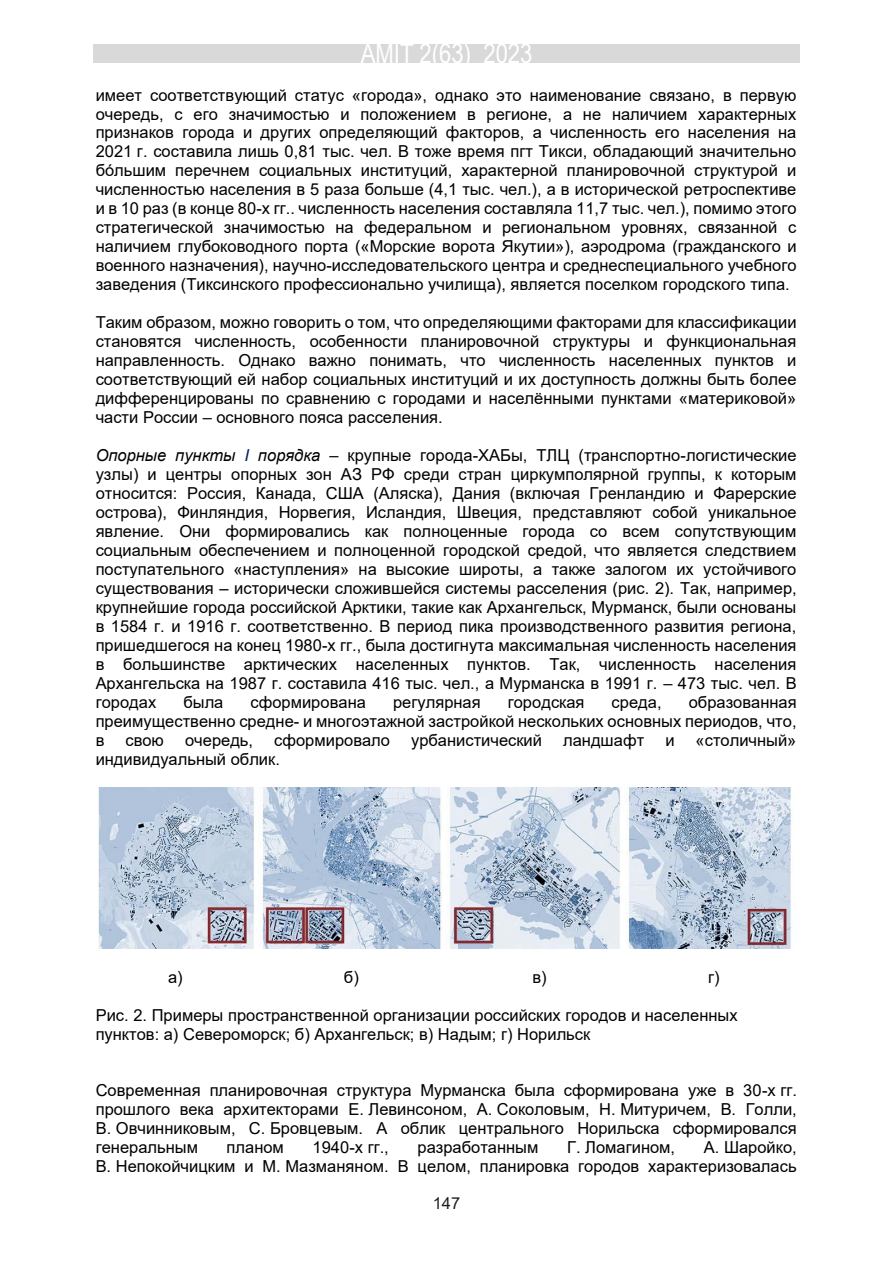
<style>
.page{position:relative;width:893px;height:1263px;background:#fff}
.page>*{position:absolute;margin:0;border:0;box-sizing:border-box;transform-origin:0 0}
.t1{font:27px "Arial Narrow";color:#fff}
.t2{font:16.5px/19px "Arial";color:#000;text-align:justify}
.t3{font:16.5px "Arial";color:#231f20}
.s1{font-style:italic}
.s2{font-style:italic;color:#002060}
</style>
<div class="page">
<div style="left:93px;top:44px;width:707px;height:19px;background:#d9d9d9"></div>
<img style="left:98px;top:787px;width:694px;height:161px">
<h1 class="t1" style="left:361px;top:34px;width:173px">AMIT 2(63) 2023</h1>
<p class="t2" style="left:96px;top:85px;width:703px">имеет соответствующий статус «города», однако это наименование связано, в первую очередь, с его значимостью и положением в регионе, а не наличием характерных признаков города и других определяющий факторов, а численность его населения на 2021 г. составила лишь 0,81 тыс. чел. В тоже время пгт Тикси, обладающий значительно бо́льшим перечнем социальных институций, характерной планировочной структурой и численностью населения в 5 раза больше (4,1 тыс. чел.), а в исторической ретроспективе и в 10 раз (в конце 80-х гг.. численность населения составляла 11,7 тыс. чел.), помимо этого стратегической значимостью на федеральном и региональном уровнях, связанной с наличием глубоководного порта («Морские ворота Якутии»), аэродрома (гражданского и военного назначения), научно-исследовательского центра и среднеспециального учебного заведения (Тиксинского профессионально училища), является поселком городского типа.</p>
<p class="t2" style="left:96px;top:313px;width:702px">Таким образом, можно говорить о том, что определяющими факторами для классификации становятся численность, особенности планировочной структуры и функциональная направленность. Однако важно понимать, что численность населенных пунктов и соответствующий ей набор социальных институций и их доступность должны быть более дифференцированы по сравнению с городами и населёнными пунктами «материковой» части России – основного пояса расселения.</p>
<p class="t2" style="left:96px;top:446px;width:703px"><span class="s1">Опорные пункты</span> <span class="s2">I</span> <span class="s1">порядка</span> – крупные города-ХАБы, ТЛЦ (транспортно-логистические узлы) и центры опорных зон АЗ РФ среди стран циркумполярной группы, к которым относится: Россия, Канада, США (Аляска), Дания (включая Гренландию и Фарерские острова), Финляндия, Норвегия, Исландия, Швеция, представляют собой уникальное явление. Они формировались как полноценные города со всем сопутствующим социальным обеспечением и полноценной городской средой, что является следствием поступательного «наступления» на высокие широты, а также залогом их устойчивого существования ‒ исторически сложившейся системы расселения (рис. 2). Так, например, крупнейшие города российской Арктики, такие как Архангельск, Мурманск, были основаны в 1584 г. и 1916 г. соответственно. В период пика производственного развития региона, пришедшегося на конец 1980-х гг., была достигнута максимальная численность населения в большинстве арктических населенных пунктов. Так, численность населения Архангельска на 1987 г. составила 416 тыс. чел., а Мурманска в 1991 г. – 473 тыс. чел. В городах</p>
<p class="t2" style="left:96px;top:692px;width:702px;text-indent:593px">образованная преимущественно средне- и многоэтажной застройкой нескольких основных периодов, что, в</p>
<p class="t2" style="left:183px;top:692px;width:42px">была</p>
<p class="t2" style="left:251px;top:692px;width:117px">сформирована</p>
<p class="t2" style="left:393px;top:692px;width:89px">регулярная</p>
<p class="t2" style="left:508px;top:692px;width:78px">городская</p>
<p class="t2" style="left:612px;top:692px;width:51px">среда,</p>
<p class="t2" style="left:125px;top:730px;width:40px">свою</p>
<p class="t2" style="left:185px;top:730px;width:70px">очередь,</p>
<p class="t2" style="left:274px;top:730px;width:117px">сформировало</p>
<p class="t2" style="left:411px;top:730px;width:133px">урбанистический</p>
<p class="t2" style="left:563px;top:730px;width:83px">ландшафт</p>
<p class="t2" style="left:665px;top:730px;width:11px">и</p>
<p class="t2" style="left:696px;top:730px;width:102px">«столичный»</p>
<p class="t2" style="left:96px;top:749px;width:186px">индивидуальный облик.</p>
<p class="t2" style="left:168px;top:967px;width:16px">а)</p>
<p class="t2" style="left:344px;top:967px;width:16px">б)</p>
<p class="t2" style="left:532px;top:967px;width:16px">в)</p>
<p class="t2" style="left:708px;top:967px;width:13px">г)</p>
<p class="t2" style="left:96px;top:1005px;width:643px">Рис. 2. Примеры пространственной организации российских городов и населенных пунктов: а) Североморск; б) Архангельск; в) Надым; г) Норильск</p>
<p class="t2" style="left:96px;top:1081px;width:703px">Современная планировочная структура Мурманска была сформирована уже в 30-х гг. прошлого века архитекторами Е. Левинсоном, А. Соколовым, Н. Митуричем, В. Голли, В. Овчинниковым, С. Бровцевым. А облик центрального Норильска сформировался генеральным</p>
<p class="t2" style="left:227px;top:1138px;width:59px">планом</p>
<p class="t2" style="left:313px;top:1138px;width:78px">1940-х гг.,</p>
<p class="t2" style="left:418px;top:1138px;width:122px">разработанным</p>
<p class="t2" style="left:567px;top:1138px;width:110px">Г. Ломагином,</p>
<p class="t2" style="left:96px;top:1138px;width:703px;text-align:right">А. Шаройко,<br>В. Непокойчицким и М. Мазманяном. В целом, планировка городов характеризовалась</p>
<p class="t3" style="left:433px;top:1191px;width:29px">147</p>
</div>
